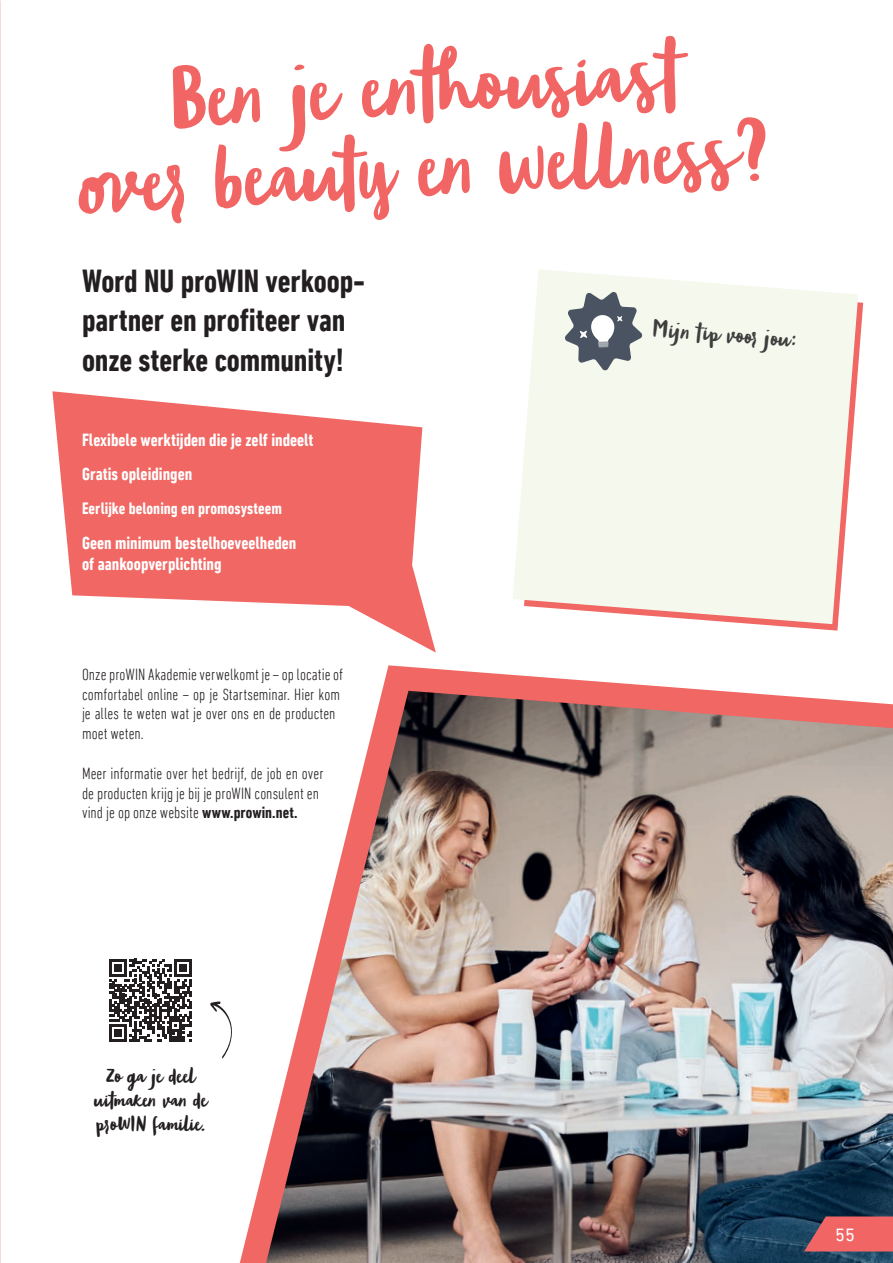
<style>
.page{position:relative;width:893px;height:1263px;background:#fff}
.page>*{position:absolute;margin:0;border:0;box-sizing:border-box;transform-origin:0 0}
.t1{font:68.1px/81.6px "Blog Script";color:#f16664;text-align:center}
.t2{font:700 condensed 32.55px/39.2px "DIN Next LT Pro";letter-spacing:-.005em;color:#231f20}
.t3{font:18.45px "Blog Script";color:#3e3e3f}
.t4{font:700 condensed 18px/21.6px "DIN Next LT Pro";color:#fff}
.t5{font:18px "DIN Next LT Pro";color:#fff}
.t6{font:700 condensed 16.8px "DIN Next LT Pro";color:#fff}
.t7{font:300 condensed 16.5px/19.8px "DIN Next LT Pro";color:#231f20}
.t8{font:16.5px/24px "Blog Script";letter-spacing:-.04em;color:#231f20;text-align:center}
.s1{font-weight:700}
</style>
<div class="page">
<svg style="left:109px;top:959px;width:83px;height:82px"></svg>
<svg style="left:754px;top:302px;width:109px;height:329px"></svg>
<svg style="left:513px;top:269px;width:345px;height:355px;background:#f5f4ea"></svg>
<svg style="left:564px;top:291px;width:79px;height:80px;background:#9ea4a6"></svg>
<svg style="left:52px;top:391px;width:384px;height:262px;fill:#f06763"></svg>
<svg style="left:240px;top:665px;width:480px;height:598px"></svg>
<img style="left:266px;top:691px;width:627px;height:572px">
<svg style="left:804px;top:1216px;width:89px;height:35px;background:#d36062"></svg>
<svg style="left:210px;top:1001px;width:22px;height:58px"></svg>
<p class="t1" style="left:72px;top:66px;width:690px;rotate:-3deg">Ben je enth ousiast<br>ov er beauty en wellness?</p>
<p class="t2" style="left:82px;top:262px;width:285px">Word NU proWIN verkoop&shy;partner en profiteer van onze sterke community!</p>
<p class="t4" style="left:82px;top:429px;width:233px">Flexibele werktijden die je zelf indeelt</p>
<p class="t4" style="left:82px;top:463px;width:112px">Gratis opleidingen</p>
<p class="t6" style="left:82px;top:498px;width:202px">Eerlijke beloning en promosysteem</p>
<p class="t4" style="left:82px;top:532px;width:216px">Geen minimum bestelhoeveelheden of aankoopverplichting</p>
<p class="t7" style="left:82px;top:664px;width:263px">Onze proWIN Akademie verwelkomt je – op locatie of comfortabel online – op je Startseminar. Hier kom je alles te weten wat je over ons en de producten moet weten.</p>
<p class="t7" style="left:82px;top:763px;width:243px">Meer informatie over het bedrijf, de job en over de producten krijg je bij je proWIN consulent en vind je op onze website <span class="s1">www.prowin.net.</span></p>
<p class="t3" style="left:653px;top:319px;width:147px;rotate:4deg">Mijn tip voor jou:</p>
<p class="t8" style="left:94px;top:1064px;width:115px">Zo ga je deel uitmaken van de proWIN familie.</p>
<p class="t5" style="left:835px;top:1224px;width:21px">55</p>
</div>
